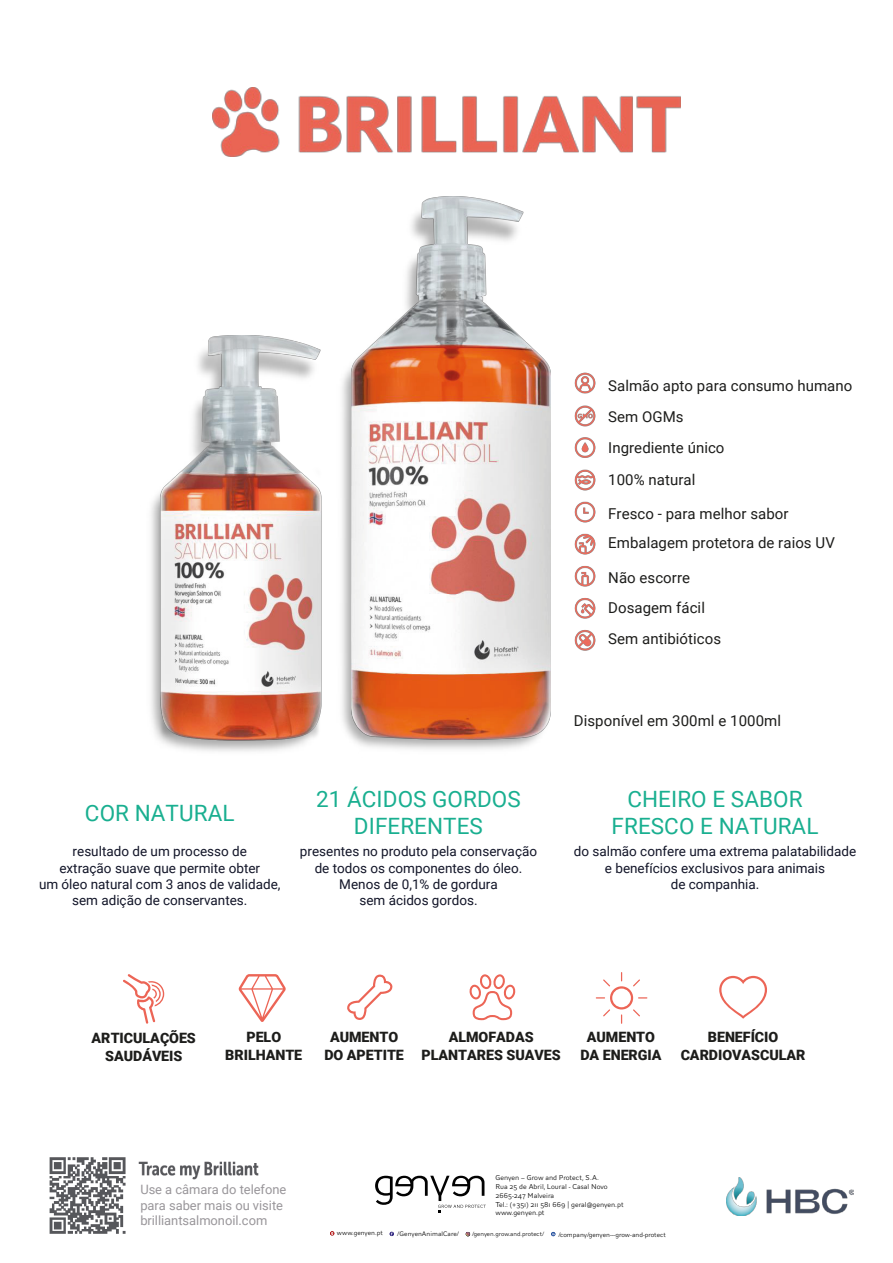
<style>
.page{position:relative;width:893px;height:1263px;background:#fff}
.page>*{position:absolute;margin:0;border:0;box-sizing:border-box;transform-origin:0 0}
.t1{font:22.5px/27px "Roboto";letter-spacing:.005em;color:#19af90;text-align:center}
.t2{font:15px/31.5px "Roboto";letter-spacing:.005em;color:#1d1d1b}
.t3{font:900 14.25px/17.1px "Roboto";color:#1d1d1b;text-align:center}
.t4{font:13.5px/16.2px "Roboto";color:#121528;text-align:center}
.t5{font:12.9px/15.5px "Roboto";color:#99969a}
.t6{font:300 7.35px/8.7px "AW Conqueror Std Sans";color:#020202}
.t7{font:300 6.75px "AW Conqueror Std Sans";color:#020202}
.t8{font:300 6.3px "AW Conqueror Std Sans";color:#020202}
</style>
<div class="page">
<svg style="left:239px;top:974px;width:47px;height:48px"></svg>
<svg style="left:347px;top:974px;width:46px;height:46px"></svg>
<svg style="left:469px;top:974px;width:47px;height:46px"></svg>
<svg style="left:123px;top:974px;width:41px;height:50px"></svg>
<svg style="left:719px;top:976px;width:48px;height:43px"></svg>
<svg style="left:596px;top:972px;width:51px;height:52px"></svg>
<img style="left:727px;top:1177px;width:126px;height:38px">
<img style="left:342px;top:366px;width:194px;height:384px">
<img style="left:352px;top:196px;width:199px;height:543px">
<img style="left:157px;top:336px;width:165px;height:404px">
<img style="left:213px;top:87px;width:467px;height:70px">
<img style="left:574px;top:372px;width:22px;height:279px">
<svg style="left:375px;top:1176px;width:111px;height:37px"></svg>
<svg style="left:389px;top:1231px;width:5px;height:6px"></svg>
<svg style="left:330px;top:1231px;width:5px;height:5px"></svg>
<svg style="left:551px;top:1231px;width:5px;height:6px"></svg>
<svg style="left:465px;top:1232px;width:6px;height:4px"></svg>
<img style="left:49px;top:1157px;width:210px;height:77px">
<div style="left:136px;top:1181px;width:156px;height:56px;background:#fff"></div>
<p class="t2" style="left:608px;top:369px;width:246px">Salmão apto para consumo humano<br>Sem OGMs<br>Ingrediente único<br>100% natural</p>
<p class="t2" style="left:608px;top:499px;width:228px;line-height:29px">Fresco - para melhor sabor<br>Embalagem protetora de raios UV</p>
<p class="t2" style="left:608px;top:561px;width:114px;line-height:30.9px">Não escorre<br>Dosagem fácil<br>Sem antibióticos</p>
<h1 class="t1" style="left:85px;top:798px;width:151px">COR NATURAL</h1>
<p class="t4" style="left:39px;top:843px;width:243px">resultado de um processo de<br>extração suave que permite obter<br>um óleo natural com 3 anos de validade, sem adição de conservantes.</p>
<h1 class="t1" style="left:316px;top:785px;width:206px">21 ÁCIDOS GORDOS<br>DIFERENTES</h1>
<p class="t4" style="left:300px;top:843px;width:239px">presentes no produto pela conservação de todos os componentes do óleo.<br>Menos de 0,1% de gordura<br>sem ácidos gordos.</p>
<p class="t2" style="left:574px;top:704px;width:209px">Disponível em 300ml e 1000ml</p>
<h1 class="t1" style="left:612px;top:785px;width:208px">CHEIRO E SABOR<br>FRESCO E NATURAL</h1>
<p class="t4" style="left:574px;top:843px;width:284px">do salmão confere uma extrema palatabilidade e benefícios exclusivos para animais<br>de companhia.</p>
<p class="t3" style="left:92px;top:1029px;width:106px">ARTICULAÇÕES<br>SAUDÁVEIS</p>
<p class="t3" style="left:225px;top:1028px;width:78px">PELO<br>BRILHANTE</p>
<p class="t3" style="left:324px;top:1028px;width:81px">AUMENTO<br>DO APETITE</p>
<p class="t3" style="left:422px;top:1028px;width:141px">ALMOFADAS<br>PLANTARES SUAVES</p>
<p class="t3" style="left:580px;top:1028px;width:83px">AUMENTO<br>DA ENERGIA</p>
<p class="t3" style="left:681px;top:1028px;width:126px">BENEFÍCIO<br>CARDIOVASCULAR</p>
<p class="t5" style="left:140px;top:1181px;width:147px">Use a câmara do telefone para saber mais ou visite brilliantsalmonoil.com</p>
<p class="t6" style="left:495px;top:1174px;width:130px">Genyen – Grow and Protect, S.A.<br>Rua 25 de Abril, Loural - Casal Novo<br>2665-247 Malveira<br>Tel.: (+351) 211 581 669 | geral@genyen.pt www.genyen.pt</p>
<p class="t7" style="left:337px;top:1227px;width:47px">www.genyen.pt</p>
<p class="t7" style="left:397px;top:1228px;width:63px">/GenyenAnimalCare/</p>
<p class="t8" style="left:472px;top:1229px;width:74px">/genyen.grow.and.protect/</p>
<p class="t7" style="left:558px;top:1229px;width:109px">/company/genyen---grow-and-protect</p>
</div>
